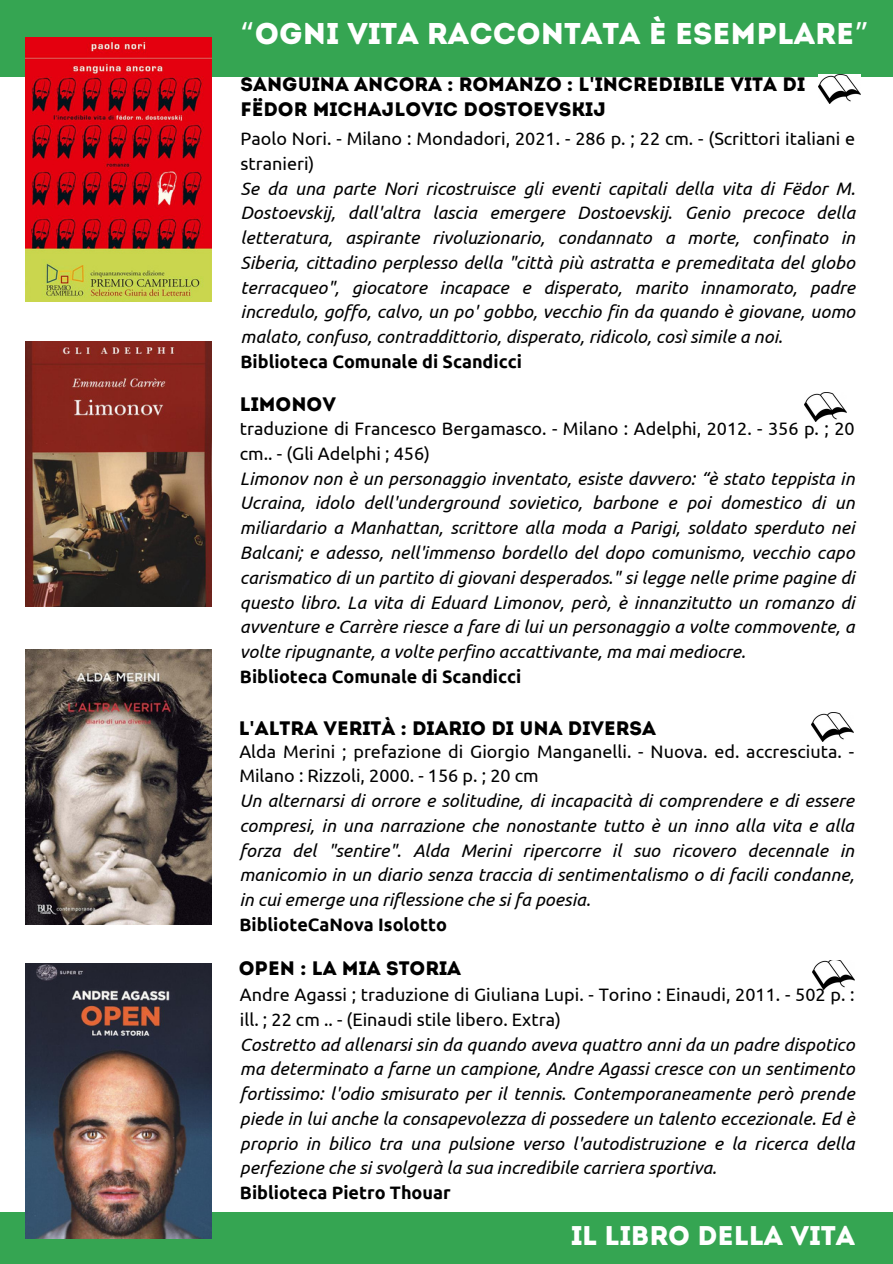
<style>
.page{position:relative;width:893px;height:1264px;background:#fff}
.page>*{position:absolute;margin:0;border:0;box-sizing:border-box;transform-origin:0 0}
.t1{font:30px "Intro";color:#fff}
.t2{font:27px "Intro";color:#fff}
.t3{font:19.5px/24.8px "Intro";color:#000}
.t4{font:italic 18px/24.8px "Ubuntu";color:#000;text-align:justify}
.t5{font:18px/24.8px "Ubuntu";color:#000}
.t6{font:700 18px "Ubuntu";color:#000}
.s1{font-family:"Noto Sans Gurmukhi"}
.s2{font-family:"Noto Sans";font-weight:700}
</style>
<div class="page">
<div style="left:0;top:0;width:892px;height:76px;background:#35a552"></div>
<div style="left:0;top:1212px;width:892px;height:51px;background:#35a552"></div>
<img style="left:25px;top:37px;width:186px;height:265px">
<img style="left:25px;top:341px;width:186px;height:265px">
<img style="left:818px;top:75px;width:42px;height:29px">
<img style="left:811px;top:712px;width:42px;height:29px">
<img style="left:25px;top:650px;width:186px;height:274px">
<img style="left:25px;top:963px;width:186px;height:275px">
<img style="left:804px;top:393px;width:42px;height:29px">
<img style="left:812px;top:960px;width:42px;height:29px">
<h3 class="t1" style="left:240px;top:21px;width:630px"><span class="s1">“</span>OGNI VITA RACCONTATA È ESEMPLARE<span class="s1">”</span></h3>
<p class="t3" style="left:240px;top:74px;width:566px">SANGUINA ANCORA : ROMANZO : L<span class="s2">'</span>INCREDIBILE VITA DI<br>FËDOR MICHAJLOVIC DOSTOEVSKIJ</p>
<p class="t5" style="left:240px;top:126px;width:616px">Paolo Nori. - Milano : Mondadori, 2021. - 286 p. ; 22 cm. - (Scrittori italiani e stranieri)</p>
<h3 class="t4" style="left:240px;top:175px;width:616px">Se da una parte Nori ricostruisce gli eventi capitali della vita di Fëdor M.<br>Dostoevskij, dall'altra lascia emergere Dostoevskij. Genio precoce della letteratura, aspirante rivoluzionario, condannato a morte, confinato in Siberia, cittadino perplesso della "città più astratta e premeditata del globo terracqueo", giocatore incapace e disperato, marito innamorato, padre incredulo, goffo, calvo, un po' gobbo, vecchio fin da quando è giovane, uomo malato, confuso, contraddittorio, disperato, ridicolo, così simile a noi.</h3>
<p class="t6" style="left:240px;top:351px;width:283px">Biblioteca Comunale di Scandicci</p>
<p class="t3" style="left:240px;top:393px;width:98px">LIMONOV</p>
<h3 class="t5" style="left:240px;top:416px;width:616px">traduzione di Francesco Bergamasco. - Milano : Adelphi, 2012. - 356 p. ; 20 cm.. - (Gli Adelphi ; 456)</h3>
<p class="t4" style="left:240px;top:465px;width:616px">Limonov non è un personaggio inventato, esiste davvero: “è stato teppista in Ucraina, idolo dell'underground sovietico, barbone e poi domestico di un miliardario a Manhattan, scrittore alla moda a Parigi, soldato sperduto nei Balcani; e adesso, nell'immenso bordello del dopo comunismo, vecchio capo carismatico di un partito di giovani desperados." si legge nelle prime pagine di questo libro. La vita di Eduard Limonov, però, è innanzitutto un romanzo di avventure e Carrère riesce a fare di lui un personaggio a volte commovente, a volte ripugnante, a volte perfino accattivante, ma mai mediocre.</p>
<p class="t6" style="left:240px;top:666px;width:283px">Biblioteca Comunale di Scandicci</p>
<p class="t3" style="left:239px;top:717px;width:418px">L<span class="s2">'</span>ALTRA VERITÀ : DIARIO DI UNA DIVERSA</p>
<p class="t5" style="left:239px;top:738px;width:616px">Alda Merini ; prefazione di Giorgio Manganelli. - Nuova. ed. accresciuta. -<br>Milano : Rizzoli, 2000. - 156 p. ; 20 cm</p>
<h3 class="t4" style="left:239px;top:788px;width:616px">Un alternarsi di orrore e solitudine, di incapacità di comprendere e di essere compresi, in una narrazione che nonostante tutto è un inno alla vita e alla forza del "sentire". Alda Merini ripercorre il suo ricovero decennale in manicomio in un diario senza traccia di sentimentalismo o di facili condanne, in cui emerge una riflessione che si fa poesia.</h3>
<p class="t6" style="left:239px;top:914px;width:209px">BiblioteCaNova Isolotto</p>
<h2 class="t3" style="left:239px;top:957px;width:224px">OPEN : LA MIA STORIA</h2>
<p class="t5" style="left:240px;top:982px;width:616px">Andre Agassi ; traduzione di Giuliana Lupi. - Torino : Einaudi, 2011. - 502 p. : ill. ; 22 cm .. - (Einaudi stile libero. Extra)</p>
<p class="t4" style="left:240px;top:1031px;width:616px">Costretto ad allenarsi sin da quando aveva quattro anni da un padre dispotico ma determinato a farne un campione, Andre Agassi cresce con un sentimento fortissimo: l'odio smisurato per il tennis. Contemporaneamente però prende piede in lui anche la consapevolezza di possedere un talento eccezionale. Ed è proprio in bilico tra una pulsione verso l'autodistruzione e la ricerca della perfezione che si svolgerà la sua incredibile carriera sportiva.</p>
<p class="t6" style="left:240px;top:1182px;width:212px">Biblioteca Pietro Thouar</p>
<p class="t2" style="left:571px;top:1224px;width:285px">il LIBRO DELLA vita</p>
</div>
